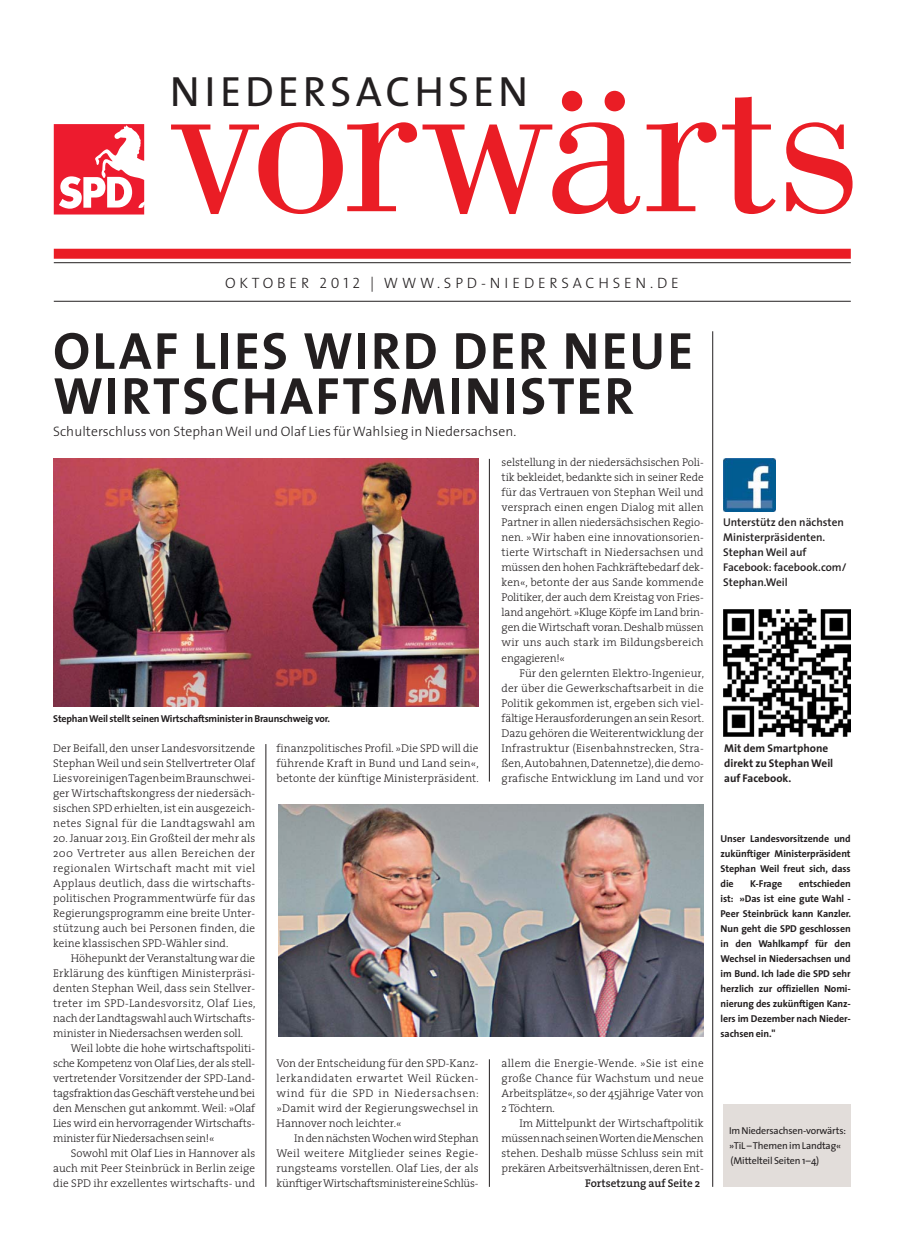
<style>
.page{position:relative;width:904px;height:1241px;background:#fff}
.page>*{position:absolute;margin:0;border:0;box-sizing:border-box;transform-origin:0 0}
.t1{font:218.75px "Bodoni";letter-spacing:-.01em;color:#ea1d25}
.t2{font:52.5px/45px "The Sans Bold Caps";letter-spacing:.04em;color:#231f20}
.t3{font:42.5px "The Sans";letter-spacing:.09em;color:#231f20}
.t4{font:15px "The Sans Light Caps";letter-spacing:.255em;color:#231f20}
.t5{font:300 13.75px "The Sans";letter-spacing:.005em;color:#231f20}
.t6{font:300 11.25px/15px "The Serif";letter-spacing:.005em;color:#231f20;text-align:justify}
.t7{font:600 11.25px/15px "The Sans";color:#231f20}
.t8{font:700 11.25px/15px "The Sans";color:#231f20}
.t9{font:600 11.25px "The Serif";letter-spacing:.005em;color:#231f20}
.t10{font:700 10px/15px "The Sans";letter-spacing:-.01em;color:#231f20;text-align:justify}
.t11{font:10px/15px "The Sans";letter-spacing:-.015em;color:#231f20}
</style>
<div class="page">
<hr style="left:266px;top:744px;width:1px;height:442px;background:#231f20">
<svg style="left:54px;top:124px;width:90px;height:90px"></svg>
<hr style="left:54px;top:262px;width:796px;height:1px;background:#231f20">
<hr style="left:54px;top:301px;width:796px;height:1px;background:#231f20">
<div style="left:54px;top:249px;width:796px;height:10px;background:#ea1d25"></div>
<hr style="left:489px;top:459px;width:1px;height:322px;background:#231f20">
<hr style="left:489px;top:1059px;width:1px;height:127px;background:#231f20">
<hr style="left:712px;top:331px;width:1px;height:855px;background:#231f20">
<div style="left:723px;top:1104px;width:127px;height:82px;background:#e2ddda"></div>
<img style="left:723px;top:459px;width:52px;height:52px">
<img style="left:53px;top:459px;width:425px;height:247px">
<img style="left:724px;top:609px;width:126px;height:127px">
<img style="left:278px;top:804px;width:425px;height:232px">
<h3 class="t3" style="left:170px;top:75px;width:360px">NIEDERSACHSEN</h3>
<h1 class="t1" style="left:167px;top:58px;width:696px">vorwärts</h1>
<h3 class="t4" style="left:225px;top:273px;width:455px">OKTOBER 2012 | WWW.SPD-NIEDERSACHSEN.DE</h3>
<h2 class="t2" style="left:53px;top:328px;width:641px">OLAF LIES WIRD DER NEUE<br>WIRTSCHAFTSMINISTER</h2>
<p class="t5" style="left:53px;top:426px;width:464px">Schulterschluss von Stephan Weil und Olaf Lies für Wahlsieg in Niedersachsen.</p>
<p class="t10" style="left:53px;top:710px;width:278px">Stephan Weil stellt seinen Wirtschaftsminister in Braunschweig vor.</p>
<p class="t6" style="left:53px;top:740px;width:203px">Der Beifall, den unser Landesvorsitzende Stephan Weil und sein Stellvertreter Olaf Lies vor einigen Tagen beim Braunschwei&shy;ger Wirtschaftskongress der niedersäch&shy;sischen SPD erhielten, ist ein ausgezeich&shy;netes Signal für die Landtagswahl am</p>
<p class="t6" style="left:53px;top:830px;width:203px">20. Januar 2013. Ein Großteil der mehr als 200 Vertreter aus allen Bereichen der regionalen Wirtschaft macht mit viel Applaus deutlich, dass die wirtschafts&shy;politischen Programmentwürfe für das Regierungsprogramm eine breite Unter&shy;stützung auch bei Personen finden, die keine klassischen SPD-Wähler sind.</p>
<p class="t6" style="left:53px;top:950px;width:204px;text-indent:18px">Höhepunkt der Veranstaltung war die Erklärung des künftigen Ministerpräsi&shy;denten Stephan Weil, dass sein Stellver&shy;treter im SPD-Landesvorsitz, Olaf Lies, nach der Landtagswahl auch Wirtschafts&shy;minister in Niedersachsen werden soll.</p>
<p class="t6" style="left:53px;top:1040px;width:203px;text-indent:18px">Weil lobte die hohe wirtschaftspoliti&shy;sche Kompetenz von Olaf Lies, der als stell&shy;vertretender Vorsitzender der SPD-Land&shy;tagsfraktion das Geschäft verstehe und bei den Menschen gut ankommt. Weil: »Olaf Lies wird ein hervorragender Wirtschafts&shy;minister für Niedersachsen sein!«</p>
<p class="t6" style="left:53px;top:1145px;width:203px;text-indent:18px">Sowohl mit Olaf Lies in Hannover als auch mit Peer Steinbrück in Berlin zeige die SPD ihr exzellentes wirtschafts- und</p>
<p class="t6" style="left:276px;top:740px;width:204px">finanzpolitisches Profil. »Die SPD will die führende Kraft in Bund und Land sein«, betonte der künftige Ministerpräsident.</p>
<p class="t6" style="left:276px;top:1055px;width:204px">Von der Entscheidung für den SPD-Kanz&shy;lerkandidaten erwartet Weil Rücken&shy;wind für die SPD in Niedersachsen: »Damit wird der Regierungswechsel in Hannover noch leichter.«</p>
<p class="t6" style="left:276px;top:1130px;width:203px;text-indent:18px">In den nächsten Wochen wird Stephan Weil weitere Mitglieder seines Regie&shy;rungsteams vorstellen. Olaf Lies, der als künftiger Wirtschaftsminister eine Schlüs-</p>
<p class="t6" style="left:501px;top:455px;width:203px">selstellung in der niedersächsischen Poli&shy;tik bekleidet, bedankte sich in seiner Rede für das Vertrauen von Stephan Weil und versprach einen engen Dialog mit allen Partner in allen niedersächsischen Regio&shy;nen. »Wir haben eine innovationsorien&shy;tierte Wirtschaft in Niedersachsen und müssen den hohen Fachkräftebedarf dek&shy;ken«, betonte der aus Sande kommende Politiker, der auch dem Kreistag von Fries&shy;land angehört. »Kluge Köpfe im Land brin&shy;gen die Wirtschaft voran. Deshalb müssen wir uns auch stark im Bildungsbereich engagieren!«</p>
<p class="t6" style="left:501px;top:665px;width:204px;text-indent:18px">Für den gelernten Elektro-Ingenieur, der über die Gewerkschaftsarbeit in die Politik gekommen ist, ergeben sich viel&shy;fältige Herausforderungen an sein Resort.<br>Dazu gehören die Weiterentwicklung der Infrastruktur (Eisenbahnstrecken, Stra&shy;ßen, Autobahnen, Datennetze), die demo&shy;grafische Entwicklung im Land und vor</p>
<p class="t6" style="left:501px;top:1055px;width:203px">allem die Energie-Wende. »Sie ist eine große Chance für Wachstum und neue Arbeitsplätze«, so der 45jährige Vater von 2 Töchtern.</p>
<p class="t6" style="left:501px;top:1115px;width:203px;text-indent:18px">Im Mittelpunkt der Wirtschaftpolitik müssen nach seinen Worten die Menschen stehen. Deshalb müsse Schluss sein mit prekären Arbeitsverhältnissen, deren Ent-</p>
<p class="t9" style="left:585px;top:1177px;width:117px">Fortsetzung auf Seite 2</p>
<p class="t7" style="left:723px;top:516px;width:125px">Unterstütz den nächsten<br>Ministerpräsidenten.<br>Stephan Weil auf<br>Facebook: facebook.com/<br>Stephan.Weil</p>
<p class="t8" style="left:724px;top:740px;width:110px">Mit dem Smartphone direkt zu Stephan Weil auf Facebook.</p>
<p class="t10" style="left:720px;top:830px;width:132px">Unser Landesvorsitzende und zukünftiger Ministerpräsident Stephan Weil freut sich, dass die</p>
<p class="t10" style="left:720px;top:875px;width:132px;text-indent:78px">entschieden ist: »Das ist eine gute Wahl - Peer Steinbrück kann Kanzler.<br>Nun geht die SPD geschlossen in den Wahlkampf für den Wechsel in Niedersachsen und im Bund. Ich lade die SPD sehr herzlich zur offiziellen Nomi&shy;nierung des zukünftigen Kanz&shy;lers im Dezember nach Nieder&shy;sachsen ein."</p>
<p class="t10" style="left:750px;top:875px;width:33px">K-Frage</p>
<p class="t11" style="left:729px;top:1124px;width:118px">Im Niedersachsen-vorwärts: »TiL – Themen im Landtag« (Mittelteil Seiten 1–4)</p>
</div>
